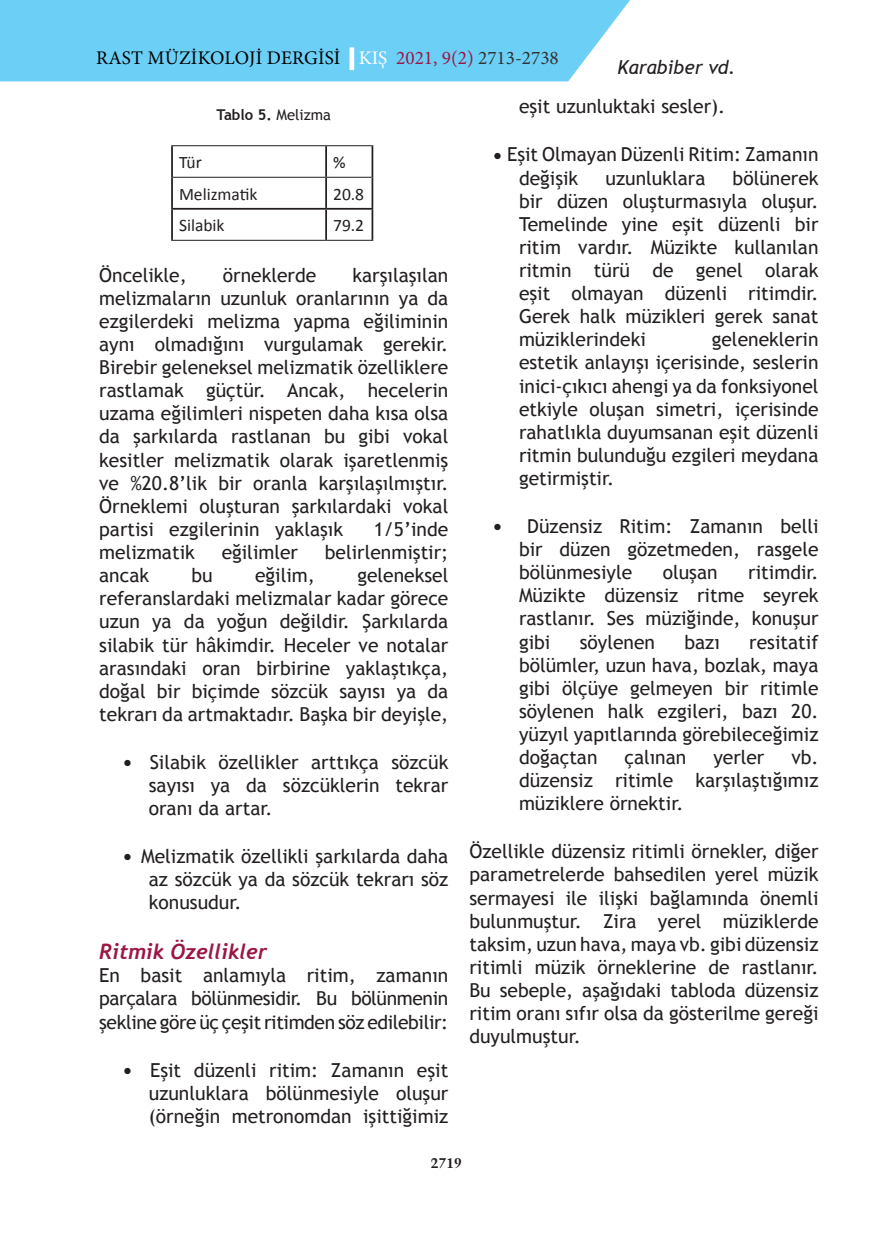
<style>
.page{position:relative;width:893px;height:1241px;background:#fff}
.page>*{position:absolute;margin:0;border:0;box-sizing:border-box;transform-origin:0 0}
.t1{font:italic 700 21px "Trebuchet";color:#9b1746}
.t2{font:19.25px/23.1px "Trebuchet MS";color:#231f20;text-align:justify}
.t3{font:19.25px "Minion Pro";color:#000}
.t4{font:italic 19.25px "Trebuchet MS";color:#231f20}
.t5{font:17.5px "Calibri";color:#231f20}
.t6{font:700 14.88px "Trebuchet MS";color:#231f20}
.t7{font:700 14px "Trump Mediaeval";color:#231f20}
.s1{color:#fff}
.s2{color:#9b1746}
.s3{color:#333233}
.s4{font-weight:400}
</style>
<div class="page">
<div style="left:0;top:0;width:630px;height:81px;background:#6bcff6"></div>
<div style="left:349px;top:47px;width:5px;height:23px;border:4px solid #fff"></div>
<hr style="left:171px;top:146px;width:2px;height:31px;background:#231f20">
<hr style="left:325px;top:146px;width:2px;height:31px;background:#231f20">
<hr style="left:372px;top:146px;width:1px;height:31px;background:#231f20">
<hr style="left:171px;top:177px;width:2px;height:31px;background:#231f20">
<hr style="left:325px;top:178px;width:2px;height:30px;background:#231f20">
<hr style="left:372px;top:177px;width:1px;height:31px;background:#231f20">
<hr style="left:171px;top:208px;width:155px;height:2px;background:#231f20">
<hr style="left:171px;top:210px;width:2px;height:30px;background:#231f20">
<hr style="left:326px;top:208px;width:47px;height:2px;background:#231f20">
<hr style="left:325px;top:210px;width:2px;height:30px;background:#231f20">
<hr style="left:372px;top:210px;width:1px;height:30px;background:#231f20">
<hr style="left:171px;top:145px;width:155px;height:1px;background:#231f20">
<hr style="left:326px;top:145px;width:47px;height:1px;background:#231f20">
<hr style="left:173px;top:177px;width:153px;height:1px;background:#231f20">
<hr style="left:326px;top:177px;width:46px;height:1px;background:#231f20">
<hr style="left:171px;top:240px;width:155px;height:1px;background:#231f20">
<hr style="left:326px;top:240px;width:47px;height:1px;background:#231f20">
<p class="t3" style="left:96px;top:45px;width:464px">Rast MÜZİKOLOJİ DERGİSİ <span class="s1">| KIŞ</span> <span class="s2">2021, 9(2)</span> <span class="s3">2713-2738</span></p>
<p class="t4" style="left:618px;top:56px;width:120px">Karabiber vd.</p>
<p class="t6" style="left:217px;top:106px;width:116px">Tablo 5. <span class="s4">Melizma</span></p>
<p class="t5" style="left:179px;top:151px;width:24px">Tür</p>
<p class="t5" style="left:333px;top:151px;width:14px">%</p>
<p class="t5" style="left:179px;top:183px;width:80px">Melizmatik</p>
<p class="t5" style="left:333px;top:183px;width:33px">20.8</p>
<p class="t5" style="left:179px;top:214px;width:47px">Silabik</p>
<p class="t5" style="left:333px;top:214px;width:33px">79.2</p>
<p class="t2" style="left:99px;top:263px;width:89px">Öncelikle,</p>
<p class="t2" style="left:223px;top:263px;width:95px">örneklerde</p>
<p class="t2" style="left:99px;top:263px;width:351px;text-indent:253px">karşılaşılan melizmaların uzunluk oranlarının ya da ezgilerdeki melizma yapma eğiliminin aynı olmadığını vurgulamak gerekir.<br>Birebir geleneksel melizmatik özelliklere rastlamak güçtür. Ancak, hecelerin uzama eğilimleri nispeten daha kısa olsa da şarkılarda rastlanan bu gibi vokal kesitler melizmatik olarak işaretlenmiş ve %20.8’lik bir oranla karşılaşılmıştır.<br>Örneklemi oluşturan şarkılardaki vokal partisi ezgilerinin yaklaşık</p>
<p class="t2" style="left:374px;top:517px;width:76px">1/5’inde</p>
<p class="t2" style="left:99px;top:541px;width:97px">melizmatik</p>
<p class="t2" style="left:222px;top:541px;width:78px">eğilimler</p>
<p class="t2" style="left:325px;top:541px;width:125px">belirlenmiştir;</p>
<p class="t2" style="left:99px;top:564px;width:51px">ancak</p>
<p class="t2" style="left:192px;top:564px;width:23px">bu</p>
<p class="t2" style="left:255px;top:564px;width:61px">eğilim,</p>
<p class="t2" style="left:99px;top:564px;width:351px;text-indent:258px">geleneksel referanslardaki melizmalar kadar görece uzun ya da yoğun değildir. Şarkılarda silabik tür hâkimdir. Heceler ve notalar arasındaki oran birbirine yaklaştıkça, doğal bir biçimde sözcük sayısı ya da tekrarı da artmaktadır. Başka bir deyişle,</p>
<p class="t2" style="left:149px;top:750px;width:301px;text-indent:-25px">● Silabik özellikler arttıkça sözcük sayısı ya da sözcüklerin tekrar oranı da artar.</p>
<p class="t2" style="left:149px;top:844px;width:301px;text-indent:-25px">● Melizmatik özellikli şarkılarda daha az sözcük ya da sözcük tekrarı söz konusudur.</p>
<p class="t1" style="left:99px;top:938px;width:170px">Ritmik Özellikler</p>
<p class="t2" style="left:99px;top:964px;width:351px">En basit anlamıyla ritim, zamanın parçalara bölünmesidir. Bu bölünmenin şekline göre üç çeşit ritimden söz edilebilir:</p>
<p class="t2" style="left:149px;top:1058px;width:301px;text-indent:-25px">● Eşit düzenli ritim: Zamanın eşit uzunluklara bölünmesiyle oluşur (örneğin metronomdan işittiğimiz</p>
<p class="t2" style="left:519px;top:95px;width:208px">eşit uzunluktaki sesler).</p>
<p class="t2" style="left:519px;top:143px;width:301px;text-indent:-25px">● Eşit Olmayan Düzenli Ritim: Zamanın değişik</p>
<p class="t2" style="left:519px;top:166px;width:301px;text-indent:214px">bölünerek bir düzen oluşturmasıyla oluşur.<br>Temelinde yine eşit düzenli bir ritim vardır. Müzikte kullanılan ritmin türü de genel olarak eşit olmayan düzenli ritimdir.<br>Gerek halk müzikleri gerek sanat müziklerindeki</p>
<p class="t2" style="left:605px;top:166px;width:101px">uzunluklara</p>
<p class="t2" style="left:519px;top:328px;width:301px;text-indent:193px">geleneklerin estetik anlayışı içerisinde, seslerin inici-çıkıcı ahengi ya da fonksiyonel etkiyle oluşan simetri, içerisinde rahatlıkla duyumsanan eşit düzenli ritmin bulunduğu ezgileri meydana getirmiştir.</p>
<p class="t2" style="left:519px;top:515px;width:301px;text-indent:-25px">● Düzensiz Ritim: Zamanın belli bir düzen gözetmeden, rasgele bölünmesiyle</p>
<p class="t2" style="left:519px;top:561px;width:301px;text-indent:229px">ritimdir.<br>Müzikte düzensiz ritme seyrek rastlanır. Ses müziğinde, konuşur gibi</p>
<p class="t2" style="left:663px;top:561px;width:56px">oluşan</p>
<p class="t2" style="left:580px;top:630px;width:77px">söylenen</p>
<p class="t2" style="left:684px;top:630px;width:37px">bazı</p>
<p class="t2" style="left:519px;top:630px;width:301px;text-indent:230px">resitatif bölümler, uzun hava, bozlak, maya gibi ölçüye gelmeyen bir ritimle söylenen halk ezgileri, bazı 20. yüzyıl yapıtlarında görebileceğimiz doğaçtan</p>
<p class="t2" style="left:519px;top:746px;width:301px;text-indent:272px">vb. düzensiz ritimle karşılaştığımız müziklere örnektir.</p>
<p class="t2" style="left:469px;top:840px;width:351px">Özellikle düzensiz ritimli örnekler, diğer parametrelerde bahsedilen yerel müzik sermayesi ile ilişki bağlamında önemli bulunmuştur. Zira yerel müziklerde taksim, uzun hava, maya vb. gibi düzensiz ritimli müzik örneklerine de rastlanır.<br>Bu sebeple, aşağıdaki tabloda düzensiz ritim oranı sıfır olsa da gösterilme gereği duyulmuştur.</p>
<p class="t2" style="left:624px;top:746px;width:63px">çalınan</p>
<p class="t2" style="left:713px;top:746px;width:53px">yerler</p>
<p class="t7" style="left:431px;top:1153px;width:33px">2719</p>
</div>
